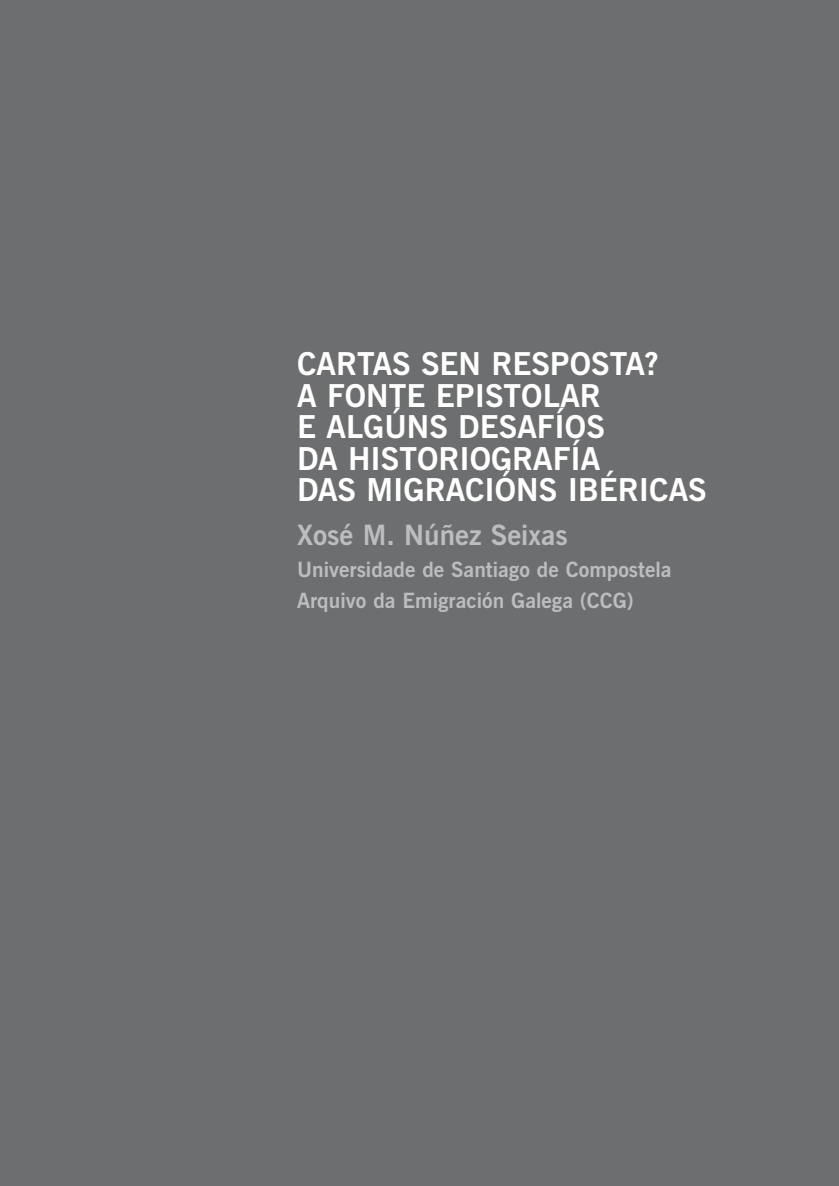
<style>
.page{position:relative;width:839px;height:1186px;background:#fff}
.page>*{position:absolute;margin:0;border:0;box-sizing:border-box;transform-origin:0 0}
.t1{font:700 31.5px/31.5px "News Gothic BT";color:#fff}
.t2{font:700 28px "News Gothic BT";color:#bbbdc0}
.t3{font:700 21px/31.5px "News Gothic BT";color:#bbbdc0}
</style>
<div class="page">
<div style="left:0;top:0;width:838px;height:1186px;background:#6d6e70"></div>
<p class="t1" style="left:297px;top:348px;width:411px">CARTAS SEN RESPOSTA?<br>A FONTE EPISTOLAR<br>E ALGÚNS DESAFÍOS<br>DA HISTORIOGRAFÍA<br>DAS MIGRACIÓNS IBÉRICAS</p>
<p class="t2" style="left:297px;top:518px;width:272px">Xosé M. Núñez Seixas</p>
<p class="t3" style="left:297px;top:553px;width:376px">Universidade de Santiago de Compostela<br>Arquivo da Emigración Galega (CCG)</p>
</div>
